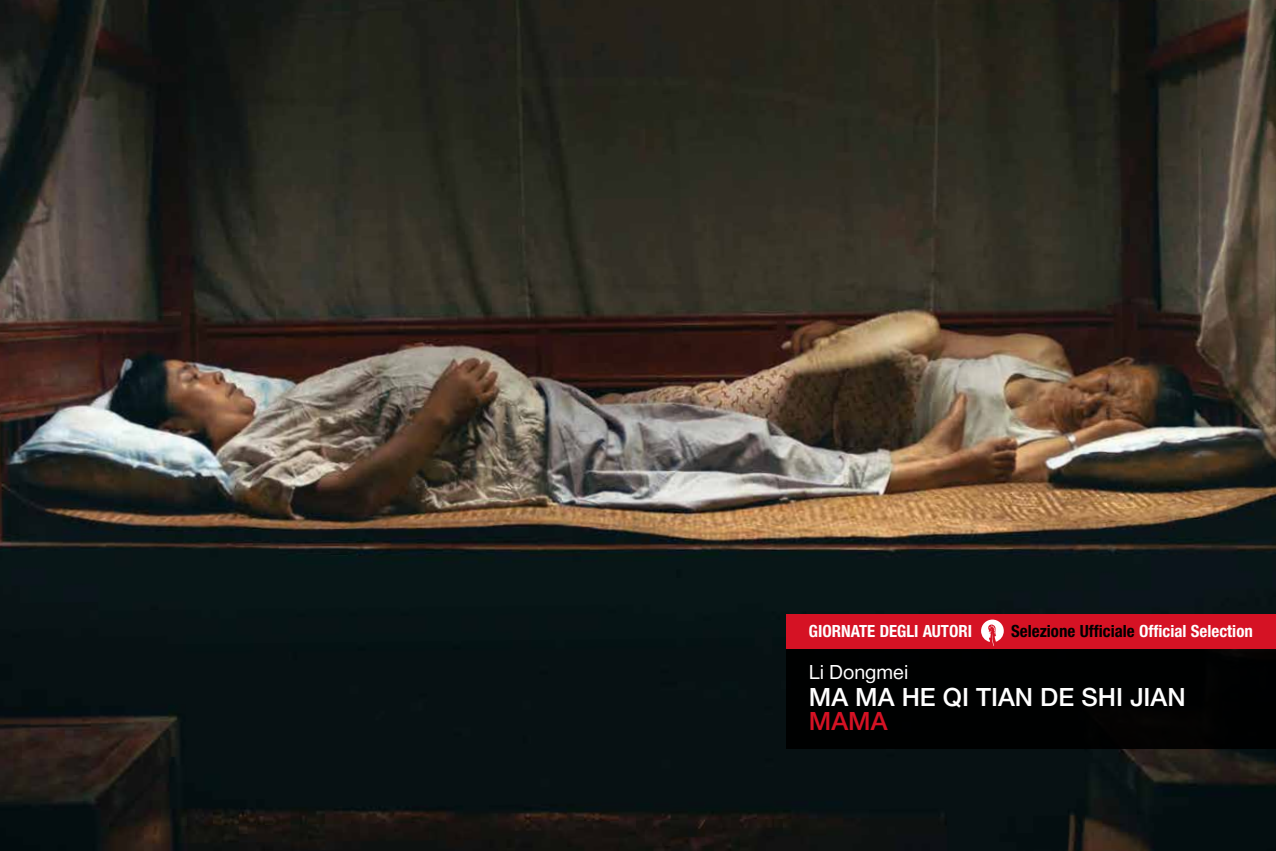
<style>
.page{position:relative;width:1276px;height:851px;background:#fff}
.page>*{position:absolute;margin:0;border:0;box-sizing:border-box;transform-origin:0 0}
.t1{font:27px "NH65";color:#fff}
.t2{font:27px "NH65";color:#d51224}
.t3{font:21px "NH55";color:#fff}
.t4{font:18px "NH77";color:#000}
.t5{font:18px "NH77";color:#fff}
.s1{color:#fff}
</style>
<div class="page">
<img style="left:0;top:0;width:1276px;height:850px">
<div style="left:787px;top:643px;width:489px;height:106px;background:#000"></div>
<div style="left:787px;top:614px;width:489px;height:34px;background:#d51224"></div>
<svg style="left:981px;top:619px;width:22px;height:27px"></svg>
<p class="t5" style="left:809px;top:619px;width:165px">GIORNATE DEGLI AUTORI</p>
<p class="t4" style="left:1011px;top:619px;width:243px">Selezione Ufficiale <span class="s1">Official Selection</span></p>
<p class="t3" style="left:809px;top:658px;width:101px">Li Dongmei</p>
<h1 class="t1" style="left:809px;top:679px;width:378px">MA MA HE QI TIAN DE SHI JIAN</h1>
<h1 class="t2" style="left:809px;top:703px;width:80px">MAMA</h1>
</div>
